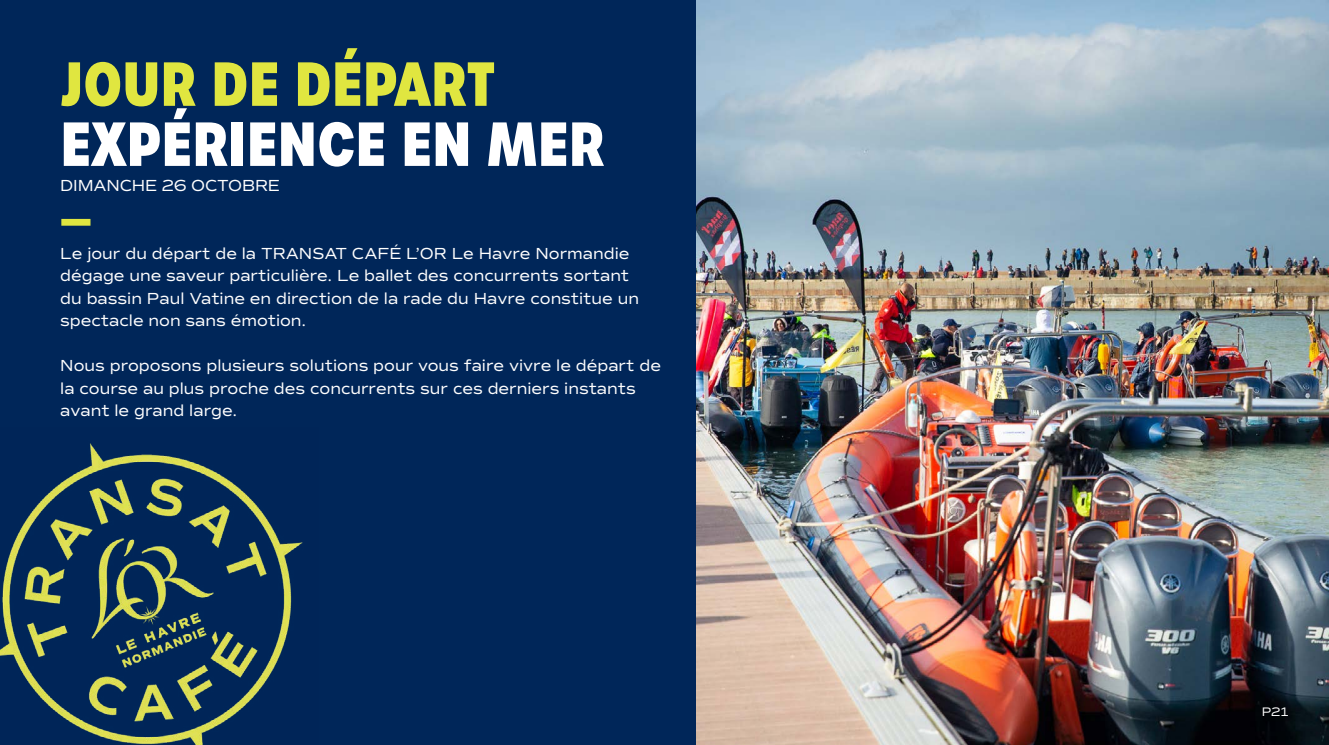
<style>
.page{position:relative;width:1329px;height:745px;background:#fff}
.page>*{position:absolute;margin:0;border:0;box-sizing:border-box;transform-origin:0 0}
.t1{font:700 60px "Urbane Condensed";color:#fff}
.t2{font:700 60px "Urbane Condensed";color:#e0e640}
.t3{font:700 45px "Urbane Condensed";color:#e0e640}
.t4{font:16.25px/22.5px "Commuters Sans";color:#fff}
.t5{font:12.5px "Commuters Sans";color:#fff}
</style>
<div class="page">
<div style="left:0;top:0;width:696px;height:744px;background:#002659"></div>
<img style="left:0;top:443px;width:303px;height:301px">
<img style="left:696px;top:0;width:633px;height:744px">
<h1 class="t2" style="left:60px;top:42px;width:437px">JOUR DE DÉPART</h1>
<h1 class="t1" style="left:60px;top:102px;width:546px">EXPÉRIENCE EN MER</h1>
<p class="t4" style="left:60px;top:174px;width:221px">DIMANCHE 26 OCTOBRE</p>
<h2 class="t3" style="left:60px;top:188px;width:33px">—</h2>
<p class="t4" style="left:60px;top:241px;width:580px">Le jour du départ de la TRANSAT CAFÉ L’OR Le Havre Normandie dégage une saveur particulière. Le ballet des concurrents sortant du bassin Paul Vatine en direction de la rade du Havre constitue un spectacle non sans émotion.</p>
<p class="t4" style="left:60px;top:354px;width:602px">Nous proposons plusieurs solutions pour vous faire vivre le départ de la course au plus proche des concurrents sur ces derniers instants avant le grand large.</p>
<p class="t5" style="left:1261px;top:704px;width:29px">P21</p>
</div>
